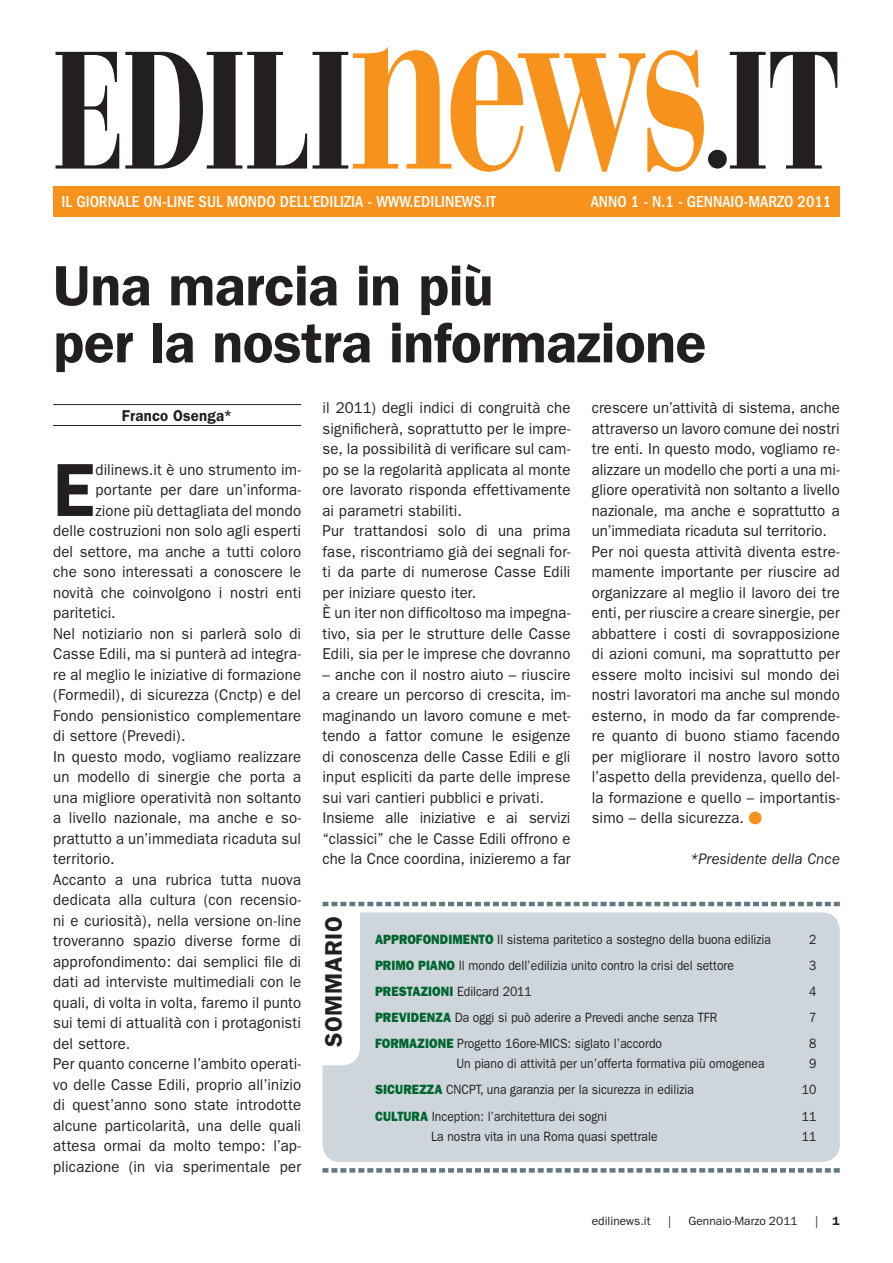
<style>
.page{position:relative;width:893px;height:1263px;background:#fff}
.page>*{position:absolute;margin:0;border:0;box-sizing:border-box;transform-origin:0 0}
.t1{font:700 261.9px "Bauer Bodoni";color:#f7931d;scale:.65 1}
.t2{font:900 165.75px "Bauer Bodoni";letter-spacing:-.01em;color:#231f20;scale:.65 1}
.t3{font:600 75.45px "Franklin Gothic";color:#231f20;scale:.95 1}
.t4{font:600 57px/57px "Franklin Gothic";letter-spacing:-.005em;color:#231f20}
.t5{font:600 24px "Franklin Gothic";letter-spacing:.02em;color:#231f20}
.t6{font:500 condensed 16.5px "Franklin Gothic";color:#fff}
.t7{font:15.75px/20.5px "Franklin Gothic";letter-spacing:.01em;color:#231f20;scale:.95 1}
.t8{font:italic 15.75px "Franklin Gothic";letter-spacing:.01em;color:#231f20;scale:.95 1}
.t9{font:600 15.75px "Franklin Gothic";letter-spacing:.015em;color:#231f20;scale:.95 1}
.t10{font:13.5px "Franklin Gothic";color:#231f20;scale:.9 1}
.t11{font:12px "Franklin Gothic";color:#231f20}
.s1{font-weight:800;color:#00652e}
.s2{font-weight:600}
</style>
<div class="page">
<hr style="left:53px;top:404px;width:248px;height:1px;background:#231f20">
<hr style="left:53px;top:425px;width:248px;height:1px;background:#231f20">
<div style="left:749px;top:811px;width:12px;height:13px;background:#f7931d;border-radius:50%"></div>
<div style="left:53px;top:186px;width:787px;height:30px;background:#f7931d"></div>
<div style="left:708px;top:150px;width:19px;height:19px;background:#231f20;border-radius:50%"></div>
<div style="left:322px;top:912px;width:518px;height:250px;background:#ced6dc;border-radius:18px"></div>
<div style="left:307px;top:896px;width:53px;height:169px;background:#fff;border-radius:18px"></div>
<svg style="left:322px;top:902px;width:518px;height:4px"></svg>
<svg style="left:322px;top:1168px;width:518px;height:4px"></svg>
<h1 class="t1" style="left:350px;top:-80px;width:560px">news</h1>
<p class="t6" style="left:591px;top:192px;width:242px">ANNO 1 - N.1 - GENNAIO-MARZO 2011</p>
<h2 class="t2" style="left:53px;top:10px;width:460px">edili</h2>
<p class="t6" style="left:62px;top:192px;width:436px">IL GIORNALE ON-LINE SUL MONDO DELL’EDILIZIA - WWW.EDILINEWS.IT</p>
<h2 class="t2" style="left:727px;top:10px;width:175px">it</h2>
<h3 class="t4" style="left:53px;top:257px;width:655px">Una marcia in più<br>per la nostra informazione</h3>
<p class="t9" style="left:122px;top:406px;width:118px">Franco Osenga*</p>
<h3 class="t3" style="left:53px;top:445px;width:45px">E</h3>
<p class="t7" style="left:95px;top:459px;width:218px">dilinews.it è uno strumento im-</p>
<p class="t7" style="left:95px;top:480px;width:218px">portante per dare un’informa-</p>
<p class="t7" style="left:95px;top:500px;width:218px">zione più dettagliata del mondo</p>
<p class="t7" style="left:53px;top:521px;width:263px">delle costruzioni non solo agli esperti</p>
<p class="t7" style="left:53px;top:541px;width:263px">del settore, ma anche a tutti coloro</p>
<p class="t7" style="left:53px;top:562px;width:263px">che sono interessati a conoscere le</p>
<p class="t7" style="left:53px;top:582px;width:263px">novità che coinvolgono i nostri enti</p>
<p class="t7" style="left:53px;top:603px;width:67px">paritetici.</p>
<p class="t7" style="left:53px;top:623px;width:263px">Nel notiziario non si parlerà solo di</p>
<p class="t7" style="left:53px;top:644px;width:263px">Casse Edili, ma si punterà ad integra-</p>
<p class="t7" style="left:53px;top:664px;width:263px">re al meglio le iniziative di formazione</p>
<p class="t7" style="left:53px;top:685px;width:263px">(Formedil), di sicurezza (Cnctp) e del</p>
<p class="t7" style="left:53px;top:705px;width:263px">Fondo pensionistico complementare</p>
<p class="t7" style="left:53px;top:726px;width:141px">di settore (Prevedi).</p>
<p class="t7" style="left:53px;top:746px;width:263px">In questo modo, vogliamo realizzare</p>
<p class="t7" style="left:53px;top:767px;width:263px">un modello di sinergie che porta a</p>
<p class="t7" style="left:53px;top:787px;width:263px">una migliore operatività non soltanto</p>
<p class="t7" style="left:53px;top:808px;width:263px">a livello nazionale, ma anche e so-</p>
<p class="t7" style="left:53px;top:828px;width:263px">prattutto a un’immediata ricaduta sul</p>
<p class="t7" style="left:53px;top:849px;width:66px">territorio.</p>
<p class="t7" style="left:53px;top:869px;width:263px">Accanto a una rubrica tutta nuova</p>
<p class="t7" style="left:53px;top:890px;width:263px">dedicata alla cultura (con recensio-</p>
<p class="t7" style="left:53px;top:910px;width:263px">ni e curiosità), nella versione on-line</p>
<p class="t7" style="left:53px;top:931px;width:263px">troveranno spazio diverse forme di</p>
<p class="t7" style="left:53px;top:951px;width:263px">approfondimento: dai semplici file di</p>
<p class="t7" style="left:53px;top:972px;width:263px">dati ad interviste multimediali con le</p>
<p class="t7" style="left:53px;top:992px;width:263px">quali, di volta in volta, faremo il punto</p>
<p class="t7" style="left:53px;top:1013px;width:263px">sui temi di attualità con i protagonisti</p>
<p class="t7" style="left:53px;top:1033px;width:83px">del settore.</p>
<p class="t7" style="left:53px;top:1054px;width:263px">Per quanto concerne l’ambito operati-</p>
<p class="t7" style="left:53px;top:1074px;width:263px">vo delle Casse Edili, proprio all’inizio</p>
<p class="t7" style="left:53px;top:1095px;width:263px">di quest’anno sono state introdotte</p>
<p class="t7" style="left:53px;top:1115px;width:263px">alcune particolarità, una delle quali</p>
<p class="t7" style="left:53px;top:1136px;width:263px">attesa ormai da molto tempo: l’ap-</p>
<p class="t7" style="left:53px;top:1156px;width:263px">plicazione (in via sperimentale per</p>
<p class="t7" style="left:322px;top:398px;width:263px">il 2011) degli indici di congruità che significherà, soprattutto per le impre&shy;se, la possibilità di verificare sul cam&shy;po se la regolarità applicata al monte ore lavorato risponda effettivamente ai parametri stabiliti.<br>Pur trattandosi solo di una prima fase, riscontriamo già dei segnali for&shy;ti da parte di numerose Casse Edili per iniziare questo iter.<br>È un iter non difficoltoso ma impegna&shy;tivo, sia per le strutture delle Casse Edili, sia per le imprese che dovranno</p>
<p class="t7" style="left:322px;top:664px;width:263px">– anche con il nostro aiuto – riuscire a creare un percorso di crescita, im&shy;maginando un lavoro comune e met&shy;tendo a fattor comune le esigenze di conoscenza delle Casse Edili e gli input espliciti da parte delle imprese sui vari cantieri pubblici e privati.<br>Insieme alle iniziative e ai servizi “classici” che le Casse Edili offrono e che la Cnce coordina, inizieremo a far</p>
<p class="t7" style="left:592px;top:398px;width:263px">crescere un’attività di sistema, anche attraverso un lavoro comune dei nostri tre enti. In questo modo, vogliamo re&shy;alizzare un modello che porti a una mi&shy;gliore operatività non soltanto a livello nazionale, ma anche e soprattutto a un’immediata ricaduta sul territorio.<br>Per noi questa attività diventa estre&shy;mamente importante per riuscire ad organizzare al meglio il lavoro dei tre enti, per riuscire a creare sinergie, per abbattere i costi di sovrapposizione di azioni comuni, ma soprattutto per essere molto incisivi sul mondo dei nostri lavoratori ma anche sul mondo esterno, in modo da far comprende&shy;re quanto di buono stiamo facendo per migliorare il nostro lavoro sotto l’aspetto della previdenza, quello del&shy;la formazione e quello – importantis&shy;simo – della sicurezza.</p>
<p class="t8" style="left:690px;top:850px;width:159px">*Presidente della Cnce</p>
<h3 class="t5" style="left:319px;top:1047px;width:129px;rotate:-90deg">sommArio</h3>
<p class="t10" style="left:375px;top:931px;width:442px"><span class="s1">APPROFONDIMENTO</span> Il sistema paritetico a sostegno della buona edilizia</p>
<p class="t10" style="left:809px;top:931px;width:10px">2</p>
<p class="t10" style="left:375px;top:957px;width:400px"><span class="s1">PRIMO PIANO</span> Il mondo dell’edilizia unito contro la crisi del settore</p>
<p class="t10" style="left:809px;top:957px;width:10px">3</p>
<p class="t10" style="left:375px;top:984px;width:176px"><span class="s1">PRESTAZIONI</span> Edilcard 2011</p>
<p class="t10" style="left:809px;top:984px;width:10px">4</p>
<p class="t10" style="left:375px;top:1010px;width:382px"><span class="s1">PREVIDENZA</span> Da oggi si può aderire a Prevedi anche senza TFR</p>
<p class="t10" style="left:809px;top:1010px;width:10px">7</p>
<p class="t10" style="left:375px;top:1036px;width:321px"><span class="s1">FORMAZIONE</span> Progetto 16ore-MICS: siglato l’accordo</p>
<p class="t10" style="left:809px;top:1036px;width:10px">8</p>
<p class="t10" style="left:456px;top:1056px;width:344px">Un piano di attività per un’offerta formativa più omogenea</p>
<p class="t10" style="left:809px;top:1056px;width:10px">9</p>
<p class="t10" style="left:375px;top:1082px;width:356px"><span class="s1">SICUREZZA</span> CNCPT, una garanzia per la sicurezza in edilizia</p>
<p class="t10" style="left:802px;top:1082px;width:18px">10</p>
<p class="t10" style="left:375px;top:1108px;width:259px"><span class="s1">CULTURA</span> Inception: l’architettura dei sogni</p>
<p class="t10" style="left:802px;top:1108px;width:18px">11</p>
<p class="t10" style="left:431px;top:1128px;width:253px">La nostra vita in una Roma quasi spettrale</p>
<p class="t10" style="left:802px;top:1128px;width:18px">11</p>
<p class="t11" style="left:592px;top:1214px;width:60px">edilinews.it</p>
<p class="t11" style="left:668px;top:1214px;width:5px">|</p>
<p class="t11" style="left:688px;top:1214px;width:111px">Gennaio-Marzo 2011</p>
<p class="t11" style="left:815px;top:1214px;width:26px">| <span class="s2">1</span></p>
</div>
